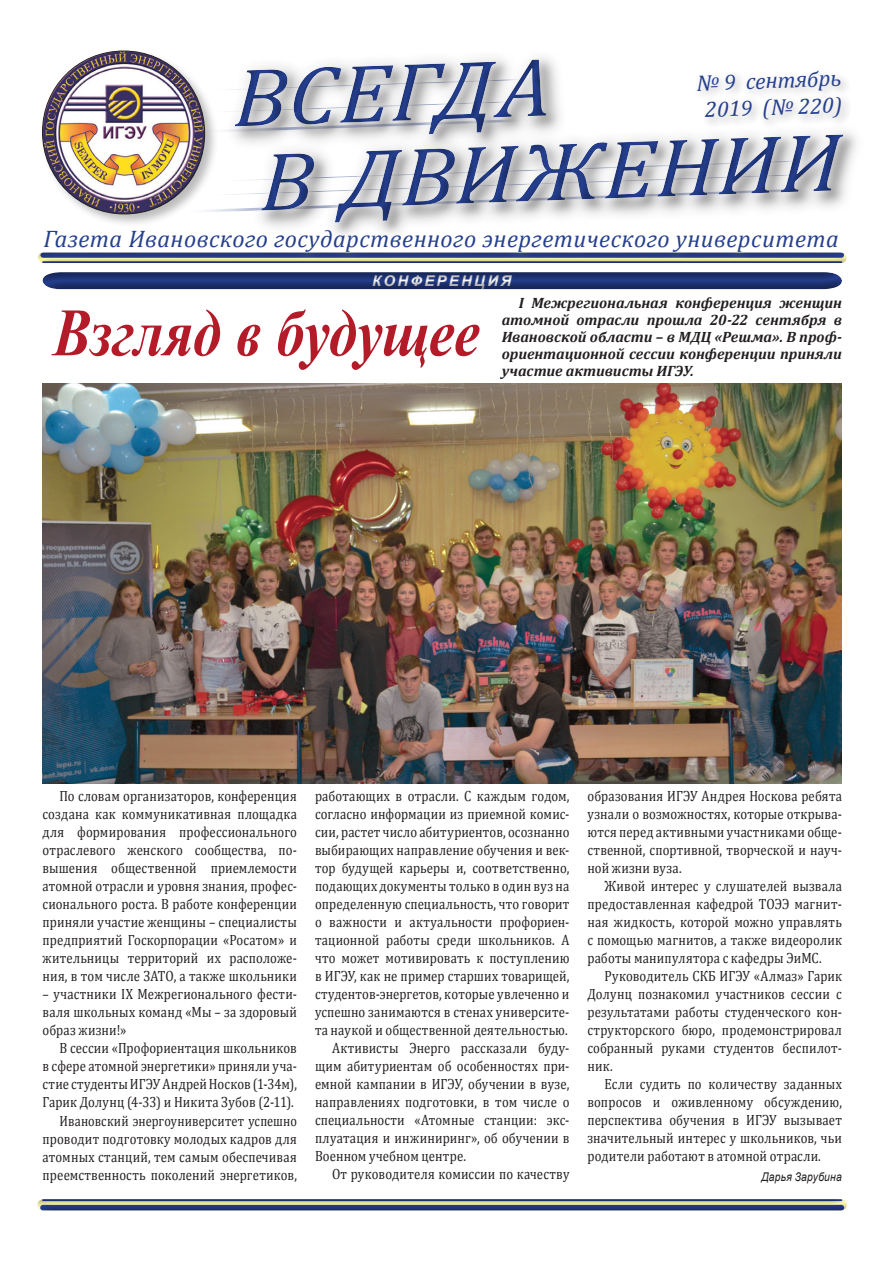
<style>
.page{position:relative;width:893px;height:1263px;background:#fff}
.page>*{position:absolute;margin:0;border:0;box-sizing:border-box;transform-origin:0 0}
.t1{font:italic 83.4px/84.9px "Cambria";color:#253f8e;scale:1.09 1}
.t2{font:italic 700 67.65px "Times New Roman";letter-spacing:-.01em;color:#b31b29;scale:.85 1}
.t3{font:italic 24px "Cambria";letter-spacing:.02em;color:#253f8e}
.t4{font:italic 22.5px/27px "Cambria";color:#253f8e;text-align:center}
.t5{font:italic 700 15px/17px "Cambria";letter-spacing:-.005em;color:#231f20;text-align:justify}
.t6{font:14.85px/18px "Cambria";letter-spacing:.01em;color:#231f20;text-align:justify;scale:.86 1}
.t7{font:italic 700 14.85px "Arial";letter-spacing:.15em;color:#fff}
.t8{font:italic 12px "Arial";letter-spacing:.02em;color:#231f20;scale:.86 1}
</style>
<div class="page">
<div style="left:40px;top:49px;width:185px;height:186px;background:#231f20;opacity:.3"></div>
<img style="left:43px;top:51px;width:162px;height:163px;border-radius:81px">
<img style="left:119px;top:49px;width:450px;height:169px">
<svg style="left:38px;top:218px;width:809px;height:45px"></svg>
<div style="left:0;top:1154px;width:891px;height:102px;background:#231f20;opacity:.5"></div>
<svg style="left:175px;top:49px;width:681px;height:166px"></svg>
<div style="left:42px;top:260px;width:801px;height:33px;background:#231f20;opacity:.5"></div>
<img style="left:43px;top:384px;width:799px;height:399px">
<h1 class="t1" style="left:230px;top:52px;width:557px;rotate:-2deg">ВСЕГДА<br>В ДВИЖЕНИИ</h1>
<h3 class="t3" style="left:44px;top:222px;width:797px">Газета Ивановского государственного энергетического университета</h3>
<h3 class="t4" style="left:696px;top:68px;width:147px;rotate:-2deg">№ 9 сентябрь<br>2019 (№ 220)</h3>
<p class="t7" style="left:372px;top:271px;width:141px">КОНФЕРЕНЦИЯ</p>
<h2 class="t2" style="left:53px;top:285px;width:504px">Взгляд в будущее</h2>
<p class="t5" style="left:502px;top:294px;width:342px;text-indent:17px">I Межрегиональная конференция женщин атомной отрасли прошла 20-22 сентября в Ивановской области – в МДЦ «Решма». В проф&shy;ориентационной сессии конференции приняли участие активисты ИГЭУ.</p>
<p class="t6" style="left:43px;top:787px;width:297px;text-indent:17px">По словам организаторов, конференция создана как коммуникативная площадка для формирования профессионального отраслевого женского сообщества, по&shy;вышения общественной приемлемости атомной отрасли и уровня знания, профес&shy;сионального роста. В работе конференции приняли участие женщины – специалисты предприятий Госкорпорации «Росатом» и жительницы территорий их расположе&shy;ния, в том числе ЗАТО, а также школьники</p>
<p class="t6" style="left:43px;top:985px;width:297px">– участники IX Межрегионального фести&shy;валя школьных команд «Мы – за здоровый образ жизни!»</p>
<p class="t6" style="left:43px;top:1039px;width:297px;text-align:right">В сессии «Профориентация школьников<br>в сфере атомной энергетики» приняли уча&shy;стие студенты ИГЭУ Андрей Носков (1-34м), Гарик Долунц (4-33) и Никита Зубов (2-11).<br>Ивановский энергоуниверситет успешно проводит подготовку молодых кадров для атомных станций, тем самым обеспечивая преемственность поколений энергетиков,</p>
<p class="t6" style="left:315px;top:787px;width:297px">работающих в отрасли. С каждым годом,</p>
<p class="t6" style="left:315px;top:805px;width:297px">согласно информации из приемной комис-</p>
<p class="t6" style="left:315px;top:823px;width:297px">сии, растет число абитуриентов, осознанно</p>
<p class="t6" style="left:315px;top:841px;width:297px">выбирающих направление обучения и век-</p>
<p class="t6" style="left:315px;top:859px;width:297px">тор будущей карьеры и, соответственно,</p>
<p class="t6" style="left:315px;top:877px;width:297px">подающих документы только в один вуз на</p>
<p class="t6" style="left:315px;top:895px;width:297px">определенную специальность, что говорит</p>
<p class="t6" style="left:315px;top:913px;width:297px">о важности и актуальности профориен-</p>
<p class="t6" style="left:315px;top:931px;width:297px">тационной работы среди школьников. А</p>
<p class="t6" style="left:315px;top:949px;width:297px">что может мотивировать к поступлению</p>
<p class="t6" style="left:315px;top:967px;width:297px">в ИГЭУ, как не пример старших товарищей,</p>
<p class="t6" style="left:315px;top:985px;width:297px">студентов-энергетов, которые увлеченно и</p>
<p class="t6" style="left:315px;top:1003px;width:297px">успешно занимаются в стенах университе-</p>
<p class="t6" style="left:315px;top:1021px;width:295px">та наукой и общественной деятельностью.</p>
<p class="t6" style="left:332px;top:1039px;width:278px">Активисты Энерго рассказали буду-</p>
<p class="t6" style="left:315px;top:1057px;width:297px">щим абитуриентам об особенностях при-</p>
<p class="t6" style="left:315px;top:1075px;width:297px">емной кампании в ИГЭУ, обучении в вузе,</p>
<p class="t6" style="left:315px;top:1093px;width:297px">направлениях подготовки, в том числе о</p>
<p class="t6" style="left:315px;top:1111px;width:297px">специальности «Атомные станции: экс-</p>
<p class="t6" style="left:315px;top:1129px;width:297px">плуатация и инжиниринг», об обучении в</p>
<p class="t6" style="left:315px;top:1147px;width:177px">Военном учебном центре.</p>
<p class="t6" style="left:332px;top:1165px;width:278px">От руководителя комиссии по качеству</p>
<p class="t6" style="left:587px;top:787px;width:297px">образования ИГЭУ Андрея Носкова ребята узнали о возможностях, которые открыва&shy;ются перед активными участниками обще&shy;ственной, спортивной, творческой и науч&shy;ной жизни вуза.</p>
<p class="t6" style="left:587px;top:877px;width:297px;text-indent:17px">Живой интерес у слушателей вызвала предоставленная кафедрой ТОЭЭ магнит&shy;ная жидкость, которой можно управлять с помощью магнитов, а также видеоролик работы манипулятора с кафедры ЭиМС.</p>
<p class="t6" style="left:587px;top:967px;width:297px;text-indent:17px">Руководитель СКБ ИГЭУ «Алмаз» Гарик Долунц познакомил участников сессии с результатами работы студенческого кон&shy;структорского бюро, продемонстрировал собранный руками студентов беспилот&shy;ник.</p>
<p class="t6" style="left:587px;top:1075px;width:297px;text-indent:17px">Если судить по количеству заданных вопросов и оживленному обсуждению, перспектива обучения в ИГЭУ вызывает значительный интерес у школьников, чьи родители работают в атомной отрасли.</p>
<p class="t8" style="left:761px;top:1169px;width:95px">Дарья Зарубина</p>
</div>
